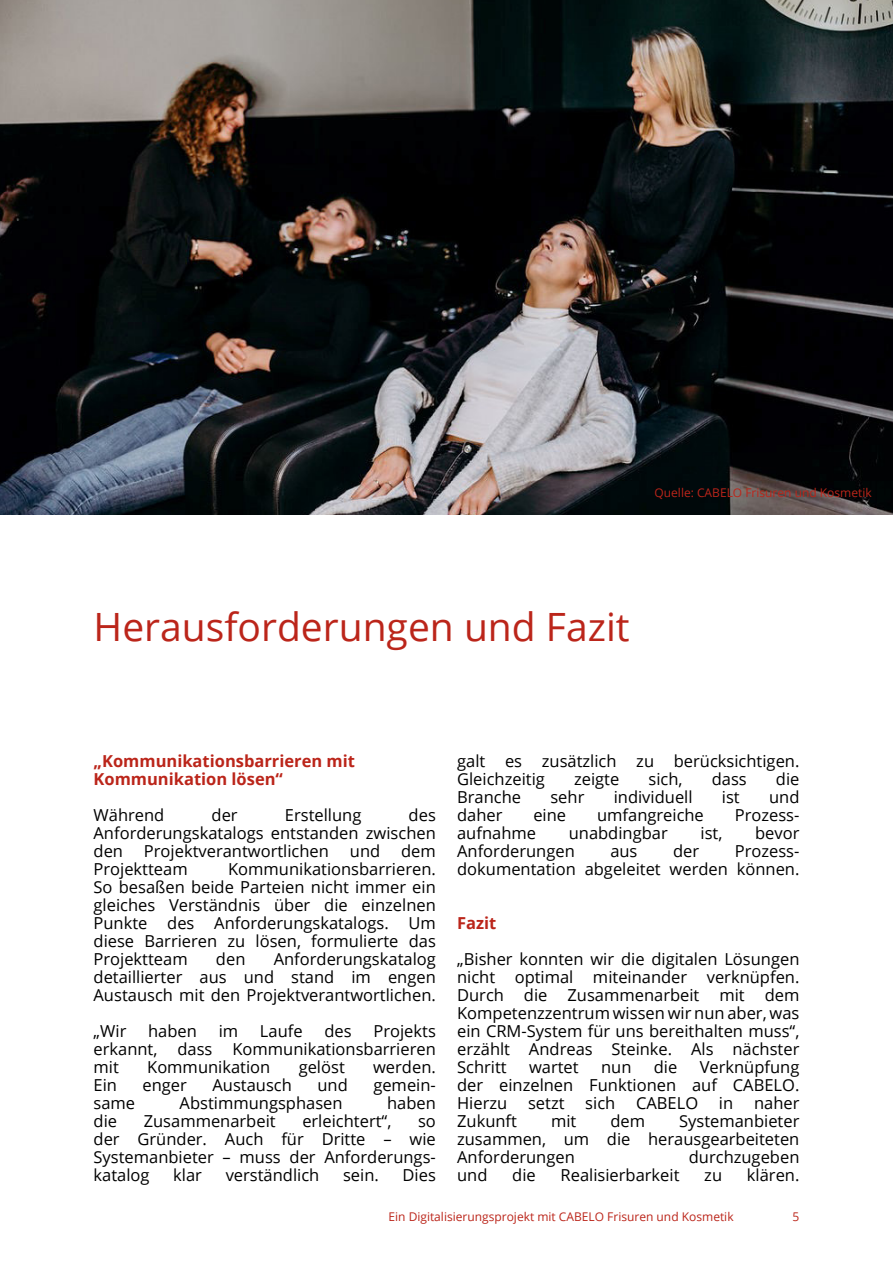
<style>
.page{position:relative;width:893px;height:1263px;background:#fff}
.page>*{position:absolute;margin:0;border:0;box-sizing:border-box;transform-origin:0 0}
.t1{font:39px "Open Sans";color:#bb251a}
.t2{font:16.5px/18px "Open Sans";color:#000;text-align:justify}
.t3{font:700 16.5px/18px "Open Sans";color:#bb251a}
.t4{font:12px "Open Sans";color:#bb251a}
</style>
<div class="page">
<img style="left:0;top:0;width:893px;height:515px">
<p class="t4" style="left:654px;top:484px;width:219px">Quelle: CABELO Frisuren und Kosmetik</p>
<h1 class="t1" style="left:94px;top:600px;width:538px">Herausforderungen und Fazit</h1>
<p class="t3" style="left:94px;top:751px;width:263px">„Kommunikationsbarrieren mit<br>Kommunikation lösen“</p>
<p class="t2" style="left:94px;top:805px;width:72px">Während</p>
<p class="t2" style="left:212px;top:805px;width:28px">der</p>
<p class="t2" style="left:285px;top:805px;width:78px">Erstellung</p>
<p class="t2" style="left:457px;top:751px;width:344px">galt es zusätzlich zu berücksichtigen.<br>Gleichzeitig</p>
<p class="t2" style="left:574px;top:769px;width:47px">zeigte</p>
<p class="t2" style="left:648px;top:769px;width:36px">sich,</p>
<p class="t2" style="left:712px;top:769px;width:37px">dass</p>
<p class="t2" style="left:776px;top:769px;width:25px">die</p>
<p class="t2" style="left:457px;top:787px;width:65px">Branche</p>
<p class="t2" style="left:550px;top:787px;width:35px">sehr</p>
<p class="t2" style="left:614px;top:787px;width:80px">individuell</p>
<p class="t2" style="left:722px;top:787px;width:19px">ist</p>
<p class="t2" style="left:769px;top:787px;width:32px">und</p>
<p class="t2" style="left:457px;top:805px;width:47px">daher</p>
<p class="t2" style="left:533px;top:805px;width:34px">eine</p>
<p class="t2" style="left:597px;top:805px;width:108px">umfangreiche</p>
<p class="t2" style="left:735px;top:805px;width:66px">Prozess-</p>
<p class="t2" style="left:457px;top:823px;width:80px">aufnahme</p>
<p class="t2" style="left:569px;top:823px;width:101px">unabdingbar</p>
<p class="t2" style="left:700px;top:823px;width:23px">ist,</p>
<p class="t2" style="left:755px;top:823px;width:46px">bevor</p>
<p class="t2" style="left:457px;top:841px;width:119px">Anforderungen</p>
<p class="t2" style="left:610px;top:841px;width:29px">aus</p>
<p class="t2" style="left:673px;top:841px;width:28px">der</p>
<p class="t2" style="left:94px;top:805px;width:344px;text-indent:315px">des Anforderungskatalogs entstanden zwischen den</p>
<p class="t2" style="left:144px;top:841px;width:187px">Projektverantwortlichen</p>
<p class="t2" style="left:350px;top:841px;width:32px">und</p>
<p class="t2" style="left:401px;top:841px;width:36px">dem</p>
<p class="t2" style="left:94px;top:859px;width:96px">Projektteam</p>
<p class="t2" style="left:457px;top:841px;width:344px;text-align:right">Prozess-<br>dokumentation abgeleitet werden können.</p>
<p class="t2" style="left:94px;top:859px;width:344px;text-indent:135px">Kommunikationsbarrieren.<br>So besaßen beide Parteien nicht immer ein gleiches Verständnis über die einzelnen Punkte des Anforderungskatalogs. Um diese Barrieren zu lösen, formulierte das Projektteam</p>
<p class="t3" style="left:457px;top:913px;width:41px">Fazit</p>
<p class="t2" style="left:457px;top:949px;width:344px">„Bisher konnten wir die digitalen Lösungen nicht optimal miteinander verknüpfen.<br>Durch die Zusammenarbeit mit dem Kompetenzzentrum wissen wir nun aber, was ein CRM-System für uns bereithalten muss“, erzählt Andreas Steinke. Als nächster Schritt</p>
<p class="t2" style="left:94px;top:949px;width:344px;text-indent:180px">Anforderungskatalog detaillierter aus und stand im engen Austausch mit den Projektverantwortlichen.</p>
<p class="t2" style="left:94px;top:1021px;width:34px">„Wir</p>
<p class="t2" style="left:148px;top:1021px;width:50px">haben</p>
<p class="t2" style="left:219px;top:1021px;width:21px">im</p>
<p class="t2" style="left:260px;top:1021px;width:44px">Laufe</p>
<p class="t2" style="left:324px;top:1021px;width:29px">des</p>
<p class="t2" style="left:216px;top:949px;width:31px">den</p>
<p class="t2" style="left:94px;top:1021px;width:344px;text-indent:280px">Projekts erkannt, dass Kommunikationsbarrieren mit</p>
<p class="t2" style="left:457px;top:1057px;width:344px;text-indent:243px">Verknüpfung der einzelnen Funktionen auf CABELO.<br>Hierzu</p>
<p class="t2" style="left:147px;top:1057px;width:125px">Kommunikation</p>
<p class="t2" style="left:299px;top:1057px;width:48px">gelöst</p>
<p class="t2" style="left:373px;top:1057px;width:64px">werden.</p>
<p class="t2" style="left:529px;top:1057px;width:51px">wartet</p>
<p class="t2" style="left:601px;top:1057px;width:32px">nun</p>
<p class="t2" style="left:654px;top:1057px;width:25px">die</p>
<p class="t2" style="left:94px;top:1075px;width:25px">Ein</p>
<p class="t2" style="left:143px;top:1075px;width:46px">enger</p>
<p class="t2" style="left:212px;top:1075px;width:81px">Austausch</p>
<p class="t2" style="left:317px;top:1075px;width:32px">und</p>
<p class="t2" style="left:373px;top:1075px;width:64px">gemein-</p>
<p class="t2" style="left:94px;top:1093px;width:43px">same</p>
<p class="t2" style="left:180px;top:1093px;width:164px">Abstimmungsphasen</p>
<p class="t2" style="left:387px;top:1093px;width:50px">haben</p>
<p class="t2" style="left:94px;top:1111px;width:25px">die</p>
<p class="t2" style="left:144px;top:1111px;width:133px">Zusammenarbeit</p>
<p class="t2" style="left:302px;top:1111px;width:91px">erleichtert“,</p>
<p class="t2" style="left:528px;top:1093px;width:38px">setzt</p>
<p class="t2" style="left:585px;top:1093px;width:32px">sich</p>
<p class="t2" style="left:636px;top:1093px;width:64px">CABELO</p>
<p class="t2" style="left:719px;top:1093px;width:16px">in</p>
<p class="t2" style="left:754px;top:1093px;width:47px">naher</p>
<p class="t2" style="left:457px;top:1111px;width:61px">Zukunft</p>
<p class="t2" style="left:551px;top:1111px;width:27px">mit</p>
<p class="t2" style="left:610px;top:1111px;width:36px">dem</p>
<p class="t2" style="left:457px;top:1111px;width:344px;text-indent:222px">Systemanbieter zusammen, um die herausgearbeiteten Anforderungen</p>
<p class="t2" style="left:94px;top:1111px;width:344px;text-indent:324px">so der Gründer. Auch für Dritte – wie Systemanbieter – muss der Anforderungs&shy;katalog</p>
<p class="t2" style="left:689px;top:1147px;width:112px">durchzugeben</p>
<p class="t2" style="left:457px;top:1165px;width:32px">und</p>
<p class="t2" style="left:512px;top:1165px;width:25px">die</p>
<p class="t2" style="left:561px;top:1165px;width:120px">Realisierbarkeit</p>
<p class="t2" style="left:704px;top:1165px;width:19px">zu</p>
<p class="t2" style="left:747px;top:1165px;width:54px">klären.</p>
<p class="t4" style="left:793px;top:1208px;width:8px">5</p>
<p class="t2" style="left:173px;top:1165px;width:30px">klar</p>
<p class="t2" style="left:226px;top:1165px;width:95px">verständlich</p>
<p class="t2" style="left:343px;top:1165px;width:37px">sein.</p>
<p class="t2" style="left:403px;top:1165px;width:35px">Dies</p>
<p class="t4" style="left:388px;top:1208px;width:347px">Ein Digitalisierungsprojekt mit CABELO Frisuren und Kosmetik</p>
</div>
